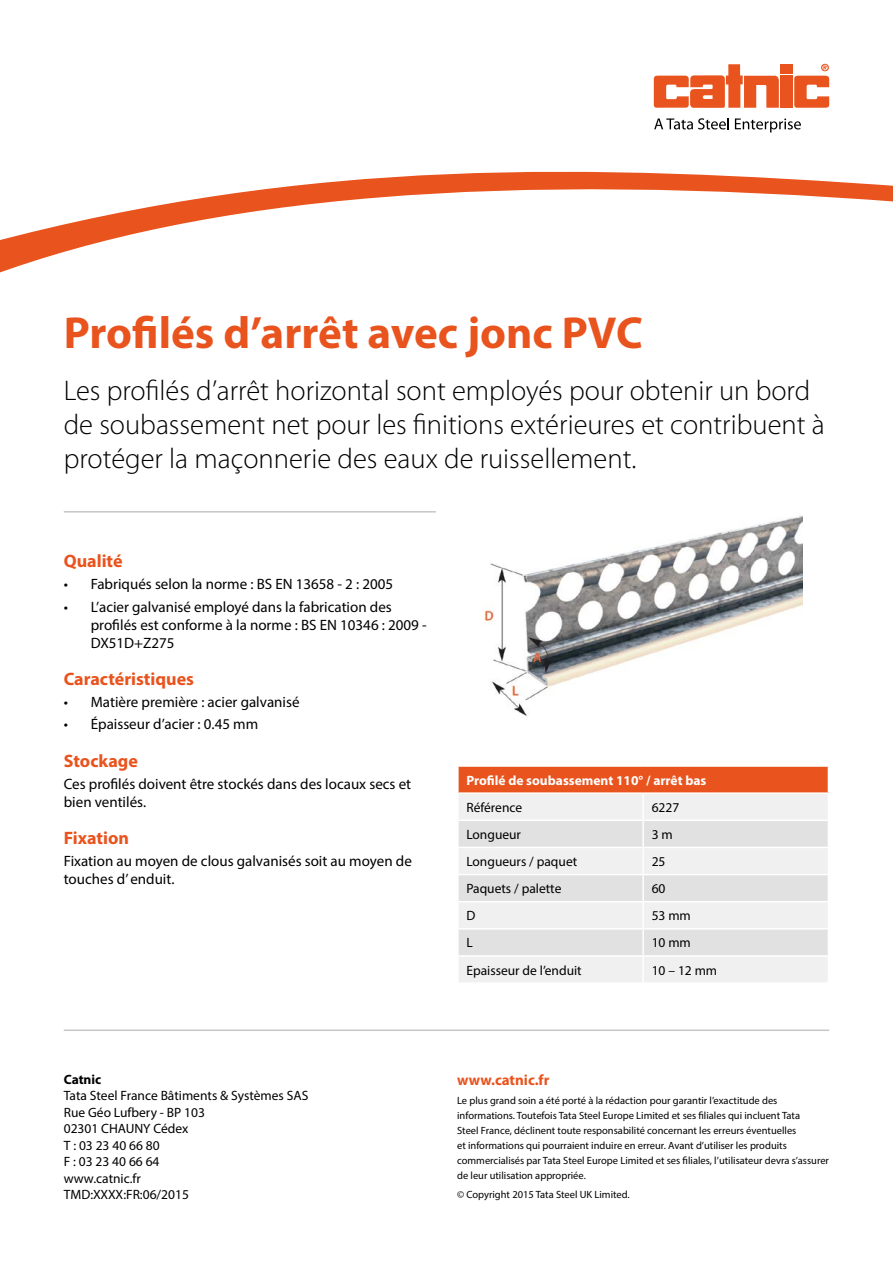
<style>
.page{position:relative;width:893px;height:1263px;background:#fff}
.page>*{position:absolute;margin:0;border:0;box-sizing:border-box;transform-origin:0 0}
.t1{font:700 45px "Myriad Pro";color:#e9531d}
.t2{font:300 28.5px/34.2px "Myriad Pro";color:#000}
.t3{font:700 18px "Myriad Pro";color:#e9531d}
.t4{font:15px/18px "Myriad Pro";color:#000}
.t5{font:700 15px "Myriad Pro";color:#e9531d}
.t6{font:13.5px/16.5px "Myriad Pro";color:#000}
.t7{font:700 13.5px "Myriad Pro";color:#fff}
.t8{font:700 13.5px "Myriad Pro";color:#000}
.t9{font:10.5px/15px "Myriad Pro";color:#000}
</style>
<div class="page">
<div style="left:780px;top:76px;width:13px;height:32px;background:#e9531d"></div>
<div style="left:780px;top:64px;width:13px;height:10px;background:#e9531d"></div>
<svg style="left:794px;top:64px;width:35px;height:44px"></svg>
<svg style="left:654px;top:64px;width:125px;height:44px"></svg>
<svg style="left:654px;top:118px;width:75px;height:11px"></svg>
<svg style="left:735px;top:118px;width:66px;height:14px"></svg>
<hr style="left:64px;top:511px;width:372px;height:2px;background:#c6c6c6">
<hr style="left:64px;top:1029px;width:765px;height:2px;background:#c6c6c6">
<div style="left:458px;top:766px;width:370px;height:27px;background:#e9531d"></div>
<div style="left:459px;top:794px;width:369px;height:188px;background:#f0f0f0"></div>
<svg style="left:459px;top:821px;width:369px;height:134px;fill:#e1e1e1"></svg>
<hr style="left:457px;top:765px;width:186px;height:2px;background:#fff">
<hr style="left:457px;top:767px;width:2px;height:25px;background:#fff">
<hr style="left:643px;top:765px;width:186px;height:2px;background:#fff">
<hr style="left:457px;top:792px;width:186px;height:2px;background:#fff">
<hr style="left:643px;top:792px;width:186px;height:2px;background:#fff">
<hr style="left:642px;top:794px;width:2px;height:25px;background:#fff">
<hr style="left:457px;top:819px;width:186px;height:2px;background:#fff">
<hr style="left:643px;top:819px;width:186px;height:2px;background:#fff">
<hr style="left:642px;top:821px;width:2px;height:26px;background:#fff">
<hr style="left:457px;top:847px;width:186px;height:1px;background:#fff">
<hr style="left:643px;top:847px;width:186px;height:1px;background:#fff">
<hr style="left:642px;top:848px;width:2px;height:26px;background:#fff">
<hr style="left:457px;top:874px;width:186px;height:1px;background:#fff">
<hr style="left:643px;top:874px;width:186px;height:1px;background:#fff">
<hr style="left:642px;top:875px;width:2px;height:26px;background:#fff">
<hr style="left:457px;top:901px;width:186px;height:1px;background:#fff">
<hr style="left:643px;top:901px;width:186px;height:1px;background:#fff">
<hr style="left:642px;top:902px;width:2px;height:26px;background:#fff">
<hr style="left:457px;top:928px;width:186px;height:1px;background:#fff">
<hr style="left:643px;top:928px;width:186px;height:1px;background:#fff">
<hr style="left:642px;top:929px;width:2px;height:26px;background:#fff">
<hr style="left:457px;top:955px;width:186px;height:2px;background:#fff">
<hr style="left:643px;top:955px;width:186px;height:2px;background:#fff">
<hr style="left:642px;top:957px;width:2px;height:25px;background:#fff">
<svg style="left:0;top:171px;width:893px;height:102px"></svg>
<img style="left:484px;top:515px;width:318px;height:201px">
<h1 class="t1" style="left:64px;top:304px;width:581px">Profilés d’arrêt avec jonc PVC</h1>
<h2 class="t2" style="left:64px;top:373px;width:762px">Les profilés d’arrêt horizontal sont employés pour obtenir un bord de soubassement net pour les finitions extérieures et contribuent à protéger la maçonnerie des eaux de ruissellement.</h2>
<h3 class="t3" style="left:64px;top:549px;width:60px">Qualité</h3>
<h3 class="t4" style="left:64px;top:575px;width:331px">• Fabriqués selon la norme : BS EN 13658 - 2 : 2005</h3>
<h3 class="t4" style="left:91px;top:597px;width:337px;text-indent:-27px">• L’acier galvanisé employé dans la fabrication des profilés est conforme à la norme : BS EN 10346 : 2009 -<br>DX51D+Z275</h3>
<h3 class="t3" style="left:64px;top:667px;width:132px">Caractéristiques</h3>
<h3 class="t4" style="left:64px;top:693px;width:237px">• Matière première : acier galvanisé</h3>
<h3 class="t4" style="left:64px;top:715px;width:196px">• Épaisseur d’acier : 0.45 mm</h3>
<h3 class="t3" style="left:64px;top:749px;width:76px">Stockage</h3>
<h3 class="t4" style="left:64px;top:775px;width:349px">Ces profilés doivent être stockés dans des locaux secs et bien ventilés.</h3>
<h3 class="t3" style="left:64px;top:826px;width:67px">Fixation</h3>
<h3 class="t4" style="left:64px;top:852px;width:350px">Fixation au moyen de clous galvanisés soit au moyen de touches d’ enduit.</h3>
<p class="t7" style="left:466px;top:771px;width:242px">Profilé de soubassement 110° / arrêt bas</p>
<p class="t6" style="left:466px;top:799px;width:57px">Référence</p>
<p class="t6" style="left:652px;top:799px;width:29px">6227</p>
<p class="t6" style="left:466px;top:826px;width:56px">Longueur</p>
<p class="t6" style="left:652px;top:826px;width:23px">3 m</p>
<p class="t6" style="left:466px;top:853px;width:112px">Longueurs / paquet</p>
<p class="t6" style="left:652px;top:853px;width:15px">25</p>
<p class="t6" style="left:466px;top:880px;width:97px">Paquets / palette</p>
<p class="t6" style="left:652px;top:880px;width:15px">60</p>
<p class="t6" style="left:466px;top:907px;width:10px">D</p>
<p class="t6" style="left:652px;top:907px;width:41px">53 mm</p>
<p class="t6" style="left:466px;top:934px;width:8px">L</p>
<p class="t6" style="left:652px;top:934px;width:41px">10 mm</p>
<p class="t6" style="left:466px;top:962px;width:117px">Epaisseur de l’enduit</p>
<p class="t6" style="left:652px;top:962px;width:67px">10 – 12 mm</p>
<p class="t8" style="left:64px;top:1070px;width:39px">Catnic</p>
<p class="t6" style="left:64px;top:1087px;width:246px">Tata Steel France Bâtiments &amp; Systèmes SAS<br>Rue Géo Lufbery - BP 103<br>02301 CHAUNY Cédex<br>T : 03 23 40 66 80<br>F : 03 23 40 66 64<br>www.catnic.fr<br>TMD:XXXX:FR:06/2015</p>
<h3 class="t5" style="left:457px;top:1070px;width:94px">www.catnic.fr</h3>
<p class="t9" style="left:457px;top:1093px;width:373px">Le plus grand soin a été porté à la rédaction pour garantir l’exactitude des informations. Toutefois Tata Steel Europe Limited et ses filiales qui incluent Tata<br>Steel France, déclinent toute responsabilité concernant les erreurs éventuelles<br>et informations qui pourraient induire en erreur. Avant d’utiliser les produits commercialisés par Tata Steel Europe Limited et ses filiales, l’utilisateur devra s’assurer de leur utilisation appropriée.</p>
<p class="t9" style="left:457px;top:1187px;width:174px">© Copyright 2015 Tata Steel UK Limited.</p>
</div>
